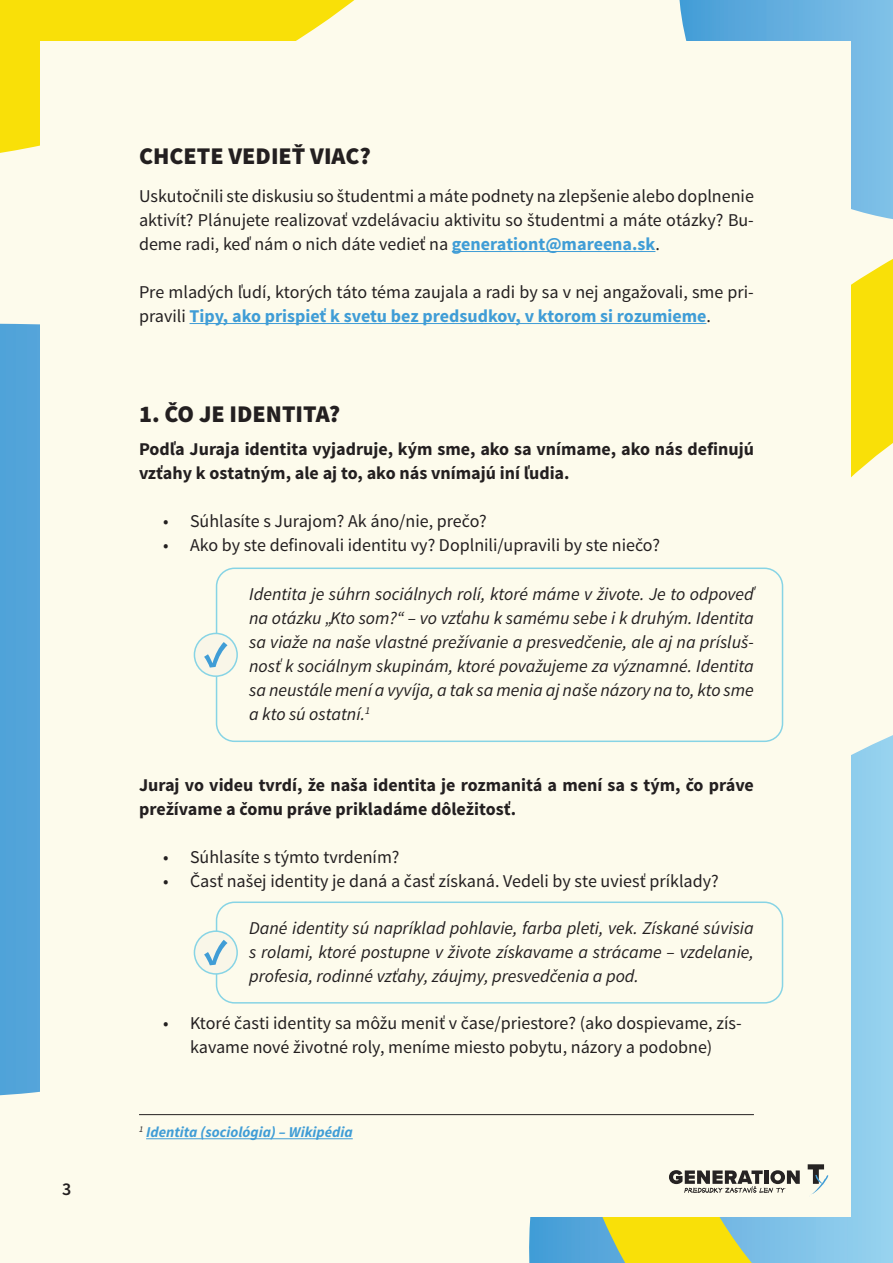
<style>
.page{position:relative;width:893px;height:1263px;background:#fdfbec}
.page>*{position:absolute;margin:0;border:0;box-sizing:border-box;transform-origin:0 0}
.t1{font:900 24px "Source Sans Pro";color:#231f20}
.t2{font:18px/24px "Source Sans Pro";color:#231f20;text-align:center}
.t3{font:italic 18px/24px "Source Sans Pro";color:#231f20;text-align:justify}
.t4{font:700 18px/24px "Source Sans Pro";color:#231f20}
.t5{font:600 18px "Source Sans Pro";color:#231f20}
.t6{font:italic 700 15px "Source Sans Pro";color:#409dd6}
.s1{font-weight:700;color:#409dd6}
</style>
<div class="page">
<div style="left:0;top:323px;width:40px;height:773px;background:#52a4d9"></div>
<svg style="left:679px;top:0;width:214px;height:153px;background:#6db4e1"></svg>
<svg style="left:529px;top:153px;width:364px;height:1110px"></svg>
<svg style="left:0;top:0;width:355px;height:153px;background:#f9e219"></svg>
<div style="left:41px;top:41px;width:810px;height:1175px;background:#fdfbec"></div>
<svg style="left:808px;top:1164px;width:20px;height:31px"></svg>
<svg style="left:669px;top:1170px;width:131px;height:23px"></svg>
<hr style="left:452px;top:251px;width:203px;height:1px;background:#409dd6">
<hr style="left:190px;top:323px;width:516px;height:1px;background:#409dd6">
<div style="left:216px;top:901px;width:567px;height:102px;border:2px solid #87d4e5;border-radius:18px"></div>
<div style="left:216px;top:567px;width:567px;height:175px;border:2px solid #87d4e5;border-radius:18px"></div>
<div style="left:194px;top:931px;width:43px;height:43px;background:#f9f6e8;border-radius:50%"></div>
<div style="left:194px;top:930px;width:44px;height:45px;border:2px solid #87d4e5;border-radius:50%"></div>
<svg style="left:204px;top:940px;width:23px;height:25px"></svg>
<div style="left:194px;top:633px;width:43px;height:43px;background:#f9f6e8;border-radius:50%"></div>
<div style="left:194px;top:633px;width:44px;height:44px;border:2px solid #87d4e5;border-radius:50%"></div>
<svg style="left:204px;top:642px;width:23px;height:26px"></svg>
<hr style="left:146px;top:1138px;width:207px;height:1px;background:#409dd6">
<hr style="left:139px;top:1114px;width:615px;height:1px;background:#231f20">
<p class="t5" style="left:62px;top:1177px;width:11px">3</p>
<h1 class="t1" style="left:139px;top:140px;width:233px">CHCETE VEDIEŤ VIAC?</h1>
<p class="t2" style="left:139px;top:184px;width:616px;text-align:justify">Uskutočnili ste diskusiu so študentmi a máte podnety na zlepšenie alebo doplnenie aktivít? Plánujete realizovať vzdelávaciu aktivitu so študentmi a máte otázky? Bu&shy;deme radi, keď nám o nich dáte vedieť na <span class="s1">generationt@mareena.sk</span>.</p>
<p class="t2" style="left:139px;top:280px;width:616px;text-align:left">Pre mladých ľudí, ktorých táto téma zaujala a radi by sa v nej angažovali, sme pri&shy;pravili <span class="s1">Tipy, ako prispieť k svetu bez predsudkov, v ktorom si rozumieme</span>.</p>
<h1 class="t1" style="left:139px;top:399px;width:203px">1. ČO JE IDENTITA?</h1>
<p class="t4" style="left:139px;top:438px;width:616px">Podľa Juraja identita vyjadruje, kým sme, ako sa vnímame, ako nás definujú vzťahy k ostatným, ale aj to, ako nás vnímajú iní ľudia.</p>
<p class="t2" style="left:163px;top:509px;width:325px">• Súhlasíte s Jurajom? Ak áno/nie, prečo?</p>
<p class="t2" style="left:163px;top:533px;width:498px">• Ako by ste definovali identitu vy? Doplnili/upravili by ste niečo?</p>
<p class="t3" style="left:249px;top:582px;width:506px">Identita je súhrn sociálnych rolí, ktoré máme v živote. Je to odpoveď na otázku „Kto som?“ – vo vzťahu k samému sebe i k druhým. Identita sa viaže na naše vlastné prežívanie a presvedčenie, ale aj na prísluš&shy;nosť k sociálnym skupinám, ktoré považujeme za významné. Identita sa neustále mení a vyvíja, a tak sa menia aj naše názory na to, kto sme a kto sú ostatní.<sup>1</sup></p>
<p class="t4" style="left:139px;top:773px;width:616px">Juraj vo videu tvrdí, že naša identita je rozmanitá a mení sa s tým, čo práve prežívame a čomu práve prikladáme dôležitosť.</p>
<p class="t2" style="left:163px;top:845px;width:238px">• Súhlasíte s týmto tvrdením?</p>
<p class="t2" style="left:163px;top:869px;width:557px">• Časť našej identity je daná a časť získaná. Vedeli by ste uviesť príklady?</p>
<p class="t3" style="left:249px;top:916px;width:506px">Dané identity sú napríklad pohlavie, farba pleti, vek. Získané súvisia s rolami, ktoré postupne v živote získavame a strácame – vzdelanie, profesia, rodinné vzťahy, záujmy, presvedčenia a pod.</p>
<p class="t2" style="left:163px;top:1011px;width:580px">• Ktoré časti identity sa môžu meniť v čase/priestore? (ako dospievame, zís&shy;kavame nové životné roly, meníme miesto pobytu, názory a podobne)</p>
<p class="t6" style="left:139px;top:1123px;width:215px"><sup>1</sup> Identita (sociológia) – Wikipédia</p>
</div>
